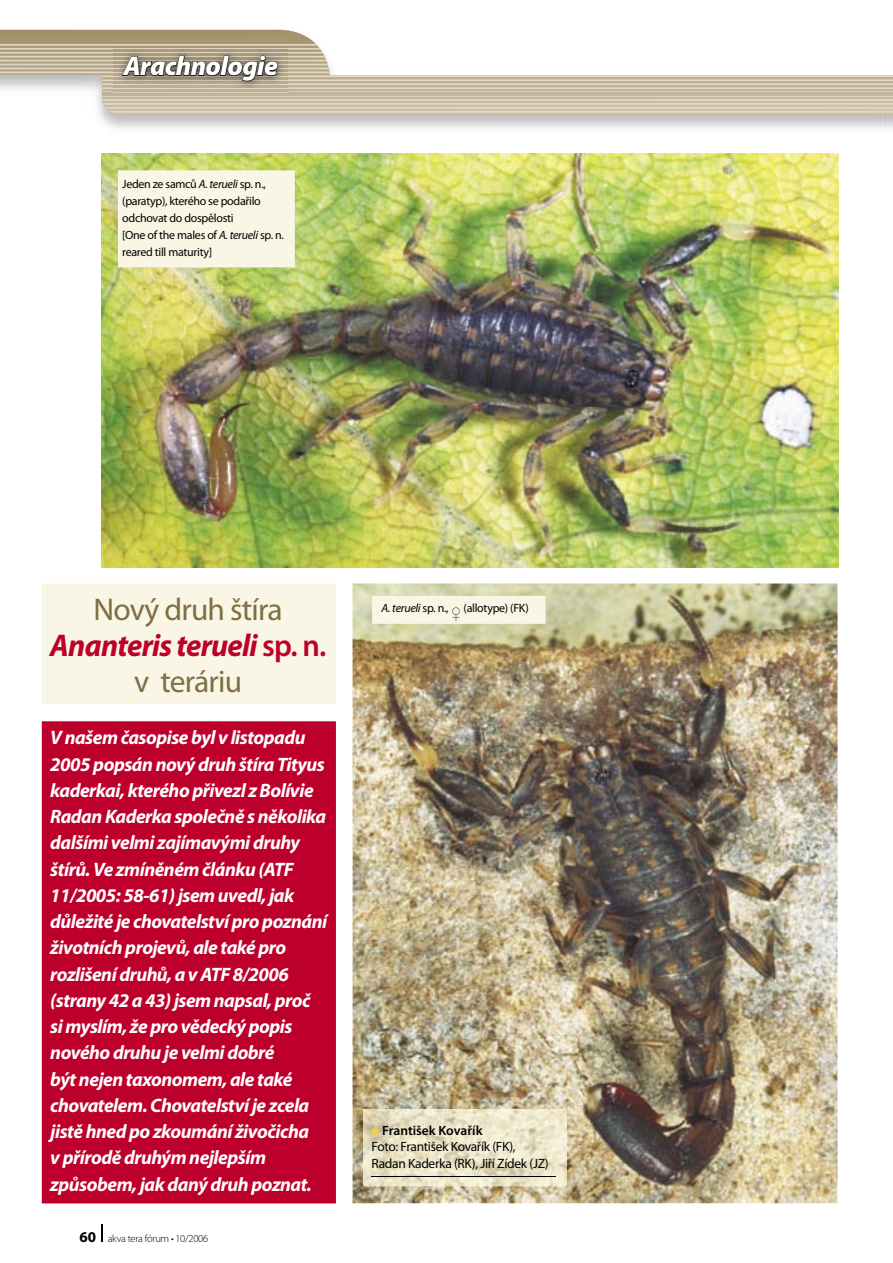
<style>
.page{position:relative;width:893px;height:1263px;background:#fff}
.page>*{position:absolute;margin:0;border:0;box-sizing:border-box;transform-origin:0 0}
.t1{font:31.5px/36px "Myriad Pro";letter-spacing:-.025em;color:#806f43;text-align:center}
.t2{font:italic 900 27px "Myriad Pro";letter-spacing:-.025em;color:#fff}
.t3{font:italic 700 19.5px/26.2px "Myriad Pro";letter-spacing:-.025em;color:#fff}
.t4{font:700 15px "Myriad Pro";color:#000}
.t5{font:13.5px/16.5px "Myriad Pro";letter-spacing:-.025em;color:#000}
.t6{font:12px/17.2px "Myriad Pro";letter-spacing:-.025em;color:#000}
.t7{font:300 10.5px "Myriad Pro";letter-spacing:-.025em;color:#000}
.s1{font-style:italic}
.s2{font-weight:700;font-style:italic;color:#bd002b}
.s3{font-weight:600;color:#bd002b}
.s4{font-family:"Times New Roman";font-weight:700;font-size:14.25px}
.s5{color:#eddb24}
.s6{font-weight:600}
</style>
<div class="page">
<img style="left:882px;top:115px;width:11px;height:17px">
<svg style="left:0;top:30px;width:893px;height:85px"></svg>
<svg style="left:101px;top:1225px;width:2px;height:17px"></svg>
<div style="left:42px;top:721px;width:294px;height:482px;background:#bd002b"></div>
<img style="left:353px;top:583px;width:484px;height:620px">
<div style="left:42px;top:583px;width:294px;height:121px;background:#faf6e5"></div>
<img style="left:363px;top:1109px;width:204px;height:77px">
<hr style="left:372px;top:1176px;width:184px;height:1px;background:#000">
<div style="left:372px;top:596px;width:174px;height:28px;background:#faf6e5"></div>
<img style="left:101px;top:154px;width:737px;height:413px">
<div style="left:118px;top:170px;width:177px;height:97px;background:#faf6e5"></div>
<h2 class="t2" style="left:123px;top:51px;width:156px">Arachnologie</h2>
<p class="t6" style="left:122px;top:175px;width:163px">Jeden ze samců <span class="s1">A. terueli</span> sp. n., (paratyp), kterého se podařilo odchovat do dospělosti<br>[One of the males of <span class="s1">A. terueli</span> sp. n. reared till maturity]</p>
<h1 class="t1" style="left:50px;top:592px;width:278px">Nový druh štíra<br><span class="s2">Ananteris terueli</span> <span class="s3">sp. n. </span>v teráriu</h1>
<p class="t3" style="left:50px;top:725px;width:278px">V našem časopise byl v listopadu<br>2005 popsán nový druh štíra Tityus kaderkai, kterého přivezl z Bolívie<br>Radan Kaderka společně s několika dalšími velmi zajímavými druhy štírů. Ve zmíněném článku (ATF<br>11/2005: 58-61) jsem uvedl, jak důležité je chovatelství pro poznání životních projevů, ale také pro rozlišení druhů, a v ATF 8/2006 (strany 42 a 43) jsem napsal, proč si myslím, že pro vědecký popis nového druhu je velmi dobré<br>být nejen taxonomem, ale také chovatelem. Chovatelství je zcela jistě hned po zkoumání živočicha<br>v přírodě druhým nejlepším způsobem, jak daný druh poznat.</p>
<p class="t4" style="left:80px;top:1228px;width:18px">60</p>
<p class="t7" style="left:108px;top:1232px;width:102px">akva tera fórum • 10/2006</p>
<p class="t6" style="left:382px;top:599px;width:149px"><span class="s1">A. terueli</span> sp. n., <span class="s4">♀</span> (allotype) (FK)</p>
<p class="t5" style="left:372px;top:1122px;width:179px"><span class="s5">■</span> <span class="s6">František Kovařík<br></span>Foto: František Kovařík (FK),<br>Radan Kaderka (RK), Jiří Zídek (JZ)</p>
</div>
